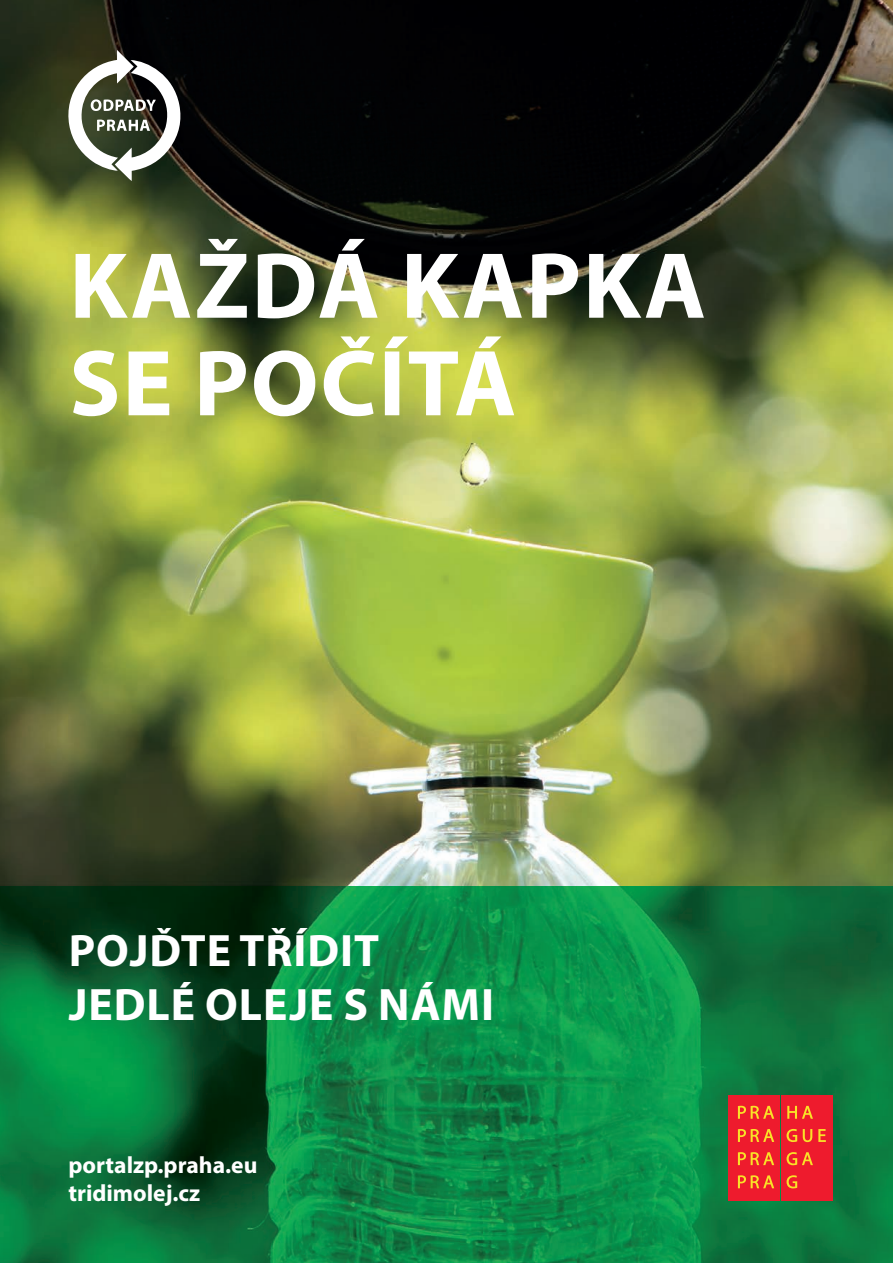
<style>
.page{position:relative;width:893px;height:1263px;background:#fff}
.page>*{position:absolute;margin:0;border:0;box-sizing:border-box;transform-origin:0 0}
.t1{font:700 94.65px/97.5px "Myriad Pro";letter-spacing:.02em;color:#fff}
.t2{font:700 45.6px/54.8px "Myriad Pro";letter-spacing:.02em;color:#fff}
.t3{font:700 23.55px/28.3px "Myriad Pro";color:#fff}
</style>
<div class="page">
<img style="left:0;top:0;width:893px;height:1263px">
<div style="left:728px;top:1095px;width:51px;height:106px;background:#ee1b2d"></div>
<div style="left:781px;top:1095px;width:52px;height:106px;background:#ee1b2d"></div>
<svg style="left:738px;top:1106px;width:36px;height:13px"></svg>
<svg style="left:787px;top:1106px;width:26px;height:13px"></svg>
<svg style="left:738px;top:1129px;width:36px;height:13px"></svg>
<svg style="left:786px;top:1129px;width:11px;height:13px"></svg>
<svg style="left:803px;top:1129px;width:9px;height:13px"></svg>
<svg style="left:818px;top:1129px;width:8px;height:13px"></svg>
<svg style="left:738px;top:1152px;width:36px;height:13px"></svg>
<svg style="left:786px;top:1152px;width:27px;height:13px"></svg>
<svg style="left:738px;top:1175px;width:36px;height:13px"></svg>
<svg style="left:786px;top:1175px;width:11px;height:13px"></svg>
<svg style="left:64px;top:50px;width:118px;height:131px"></svg>
<h1 class="t1" style="left:69px;top:234px;width:638px">KAŽDÁ KAPKA<br>SE POČÍTÁ</h1>
<h2 class="t2" style="left:69px;top:921px;width:427px">POJĎTE TŘÍDIT<br>JEDLÉ OLEJE S NÁMI</h2>
<p class="t3" style="left:68px;top:1150px;width:191px">portalzp.praha.eu tridimolej.cz</p>
</div>
